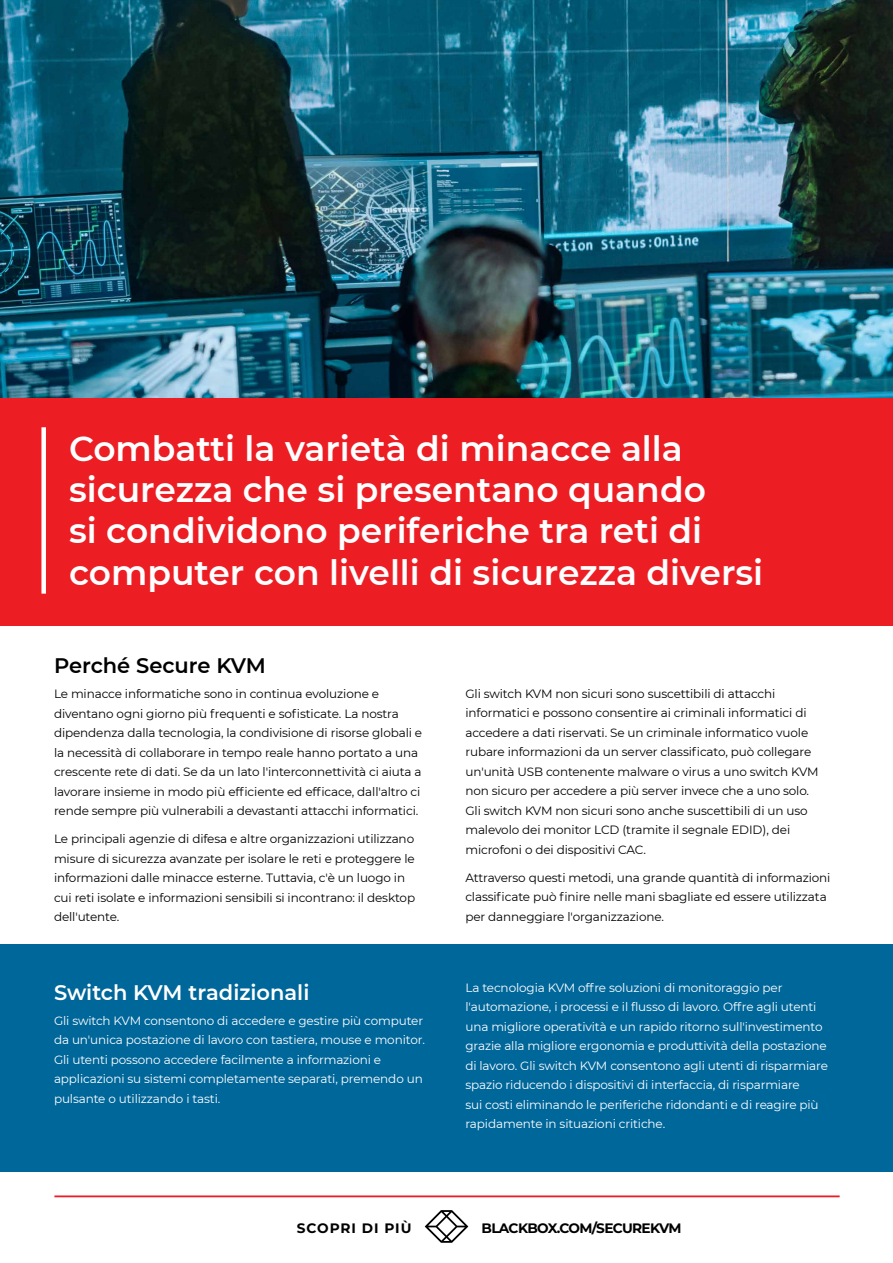
<style>
.page{position:relative;width:893px;height:1263px;background:#fff}
.page>*{position:absolute;margin:0;border:0;box-sizing:border-box;transform-origin:0 0}
.t1{font:600 34.5px/41.4px "Montserrat";color:#fff}
.t2{font:600 21px "Montserrat";color:#fff}
.t3{font:600 21px "Montserrat";letter-spacing:-.005em;color:#000}
.t4{font:700 13.65px "Montserrat";letter-spacing:-.05em;color:#000}
.t5{font:700 13.65px "Montserrat";letter-spacing:.07em;color:#000}
.t6{font:12px/19.5px "Montserrat";letter-spacing:-.01em;color:#000}
.t7{font:12px/19.5px "Montserrat";letter-spacing:-.01em;color:#fff}
</style>
<div class="page">
<hr style="left:54px;top:1195px;width:786px;height:2px;background:#ed1d24">
<svg style="left:425px;top:1210px;width:43px;height:33px"></svg>
<div style="left:0;top:944px;width:893px;height:227px;background:#00679b"></div>
<img style="left:0;top:0;width:893px;height:398px">
<div style="left:0;top:398px;width:893px;height:228px;background:#ed1d24"></div>
<div style="left:41px;top:427px;width:5px;height:167px;background:#fff"></div>
<h1 class="t1" style="left:69px;top:426px;width:696px">Combatti la varietà di minacce alla sicurezza che si presentano quando<br>si condividono periferiche tra reti di computer con livelli di sicurezza diversi</h1>
<h2 class="t3" style="left:54px;top:651px;width:213px">Perché Secure KVM</h2>
<p class="t6" style="left:54px;top:684px;width:370px">Le minacce informatiche sono in continua evoluzione e diventano ogni giorno più frequenti e sofisticate. La nostra dipendenza dalla tecnologia, la condivisione di risorse globali e la necessità di collaborare in tempo reale hanno portato a una crescente rete di dati. Se da un lato l'interconnettività ci aiuta a lavorare insieme in modo più efficiente ed efficace, dall'altro ci rende sempre più vulnerabili a devastanti attacchi informatici.</p>
<p class="t6" style="left:54px;top:829px;width:363px">Le principali agenzie di difesa e altre organizzazioni utilizzano misure di sicurezza avanzate per isolare le reti e proteggere le informazioni dalle minacce esterne. Tuttavia, c'è un luogo in cui reti isolate e informazioni sensibili si incontrano: il desktop dell'utente.</p>
<h2 class="t2" style="left:54px;top:977px;width:257px">Switch KVM tradizionali</h2>
<p class="t7" style="left:54px;top:1010px;width:372px">Gli switch KVM consentono di accedere e gestire più computer da un'unica postazione di lavoro con tastiera, mouse e monitor.<br>Gli utenti possono accedere facilmente a informazioni e applicazioni su sistemi completamente separati, premendo un pulsante o utilizzando i tasti.</p>
<p class="t6" style="left:465px;top:683px;width:355px">Gli switch KVM non sicuri sono suscettibili di attacchi informatici e possono consentire ai criminali informatici di accedere a dati riservati. Se un criminale informatico vuole rubare informazioni da un server classificato, può collegare un'unità USB contenente malware o virus a uno switch KVM non sicuro per accedere a più server invece che a uno solo.<br>Gli switch KVM non sicuri sono anche suscettibili di un uso malevolo dei monitor LCD (tramite il segnale EDID), dei microfoni o dei dispositivi CAC.</p>
<p class="t6" style="left:465px;top:867px;width:367px">Attraverso questi metodi, una grande quantità di informazioni classificate può finire nelle mani sbagliate ed essere utilizzata per danneggiare l'organizzazione.</p>
<p class="t7" style="left:465px;top:977px;width:364px">La tecnologia KVM offre soluzioni di monitoraggio per l'automazione, i processi e il flusso di lavoro. Offre agli utenti una migliore operatività e un rapido ritorno sull'investimento grazie alla migliore ergonomia e produttività della postazione di lavoro. Gli switch KVM consentono agli utenti di risparmiare spazio riducendo i dispositivi di interfaccia, di risparmiare<br>sui costi eliminando le periferiche ridondanti e di reagire più rapidamente in situazioni critiche.</p>
<p class="t5" style="left:297px;top:1219px;width:116px">SCOPRI DI PIÙ</p>
<p class="t4" style="left:482px;top:1219px;width:201px">BLACKBOX.COM/SECUREKVM</p>
</div>
